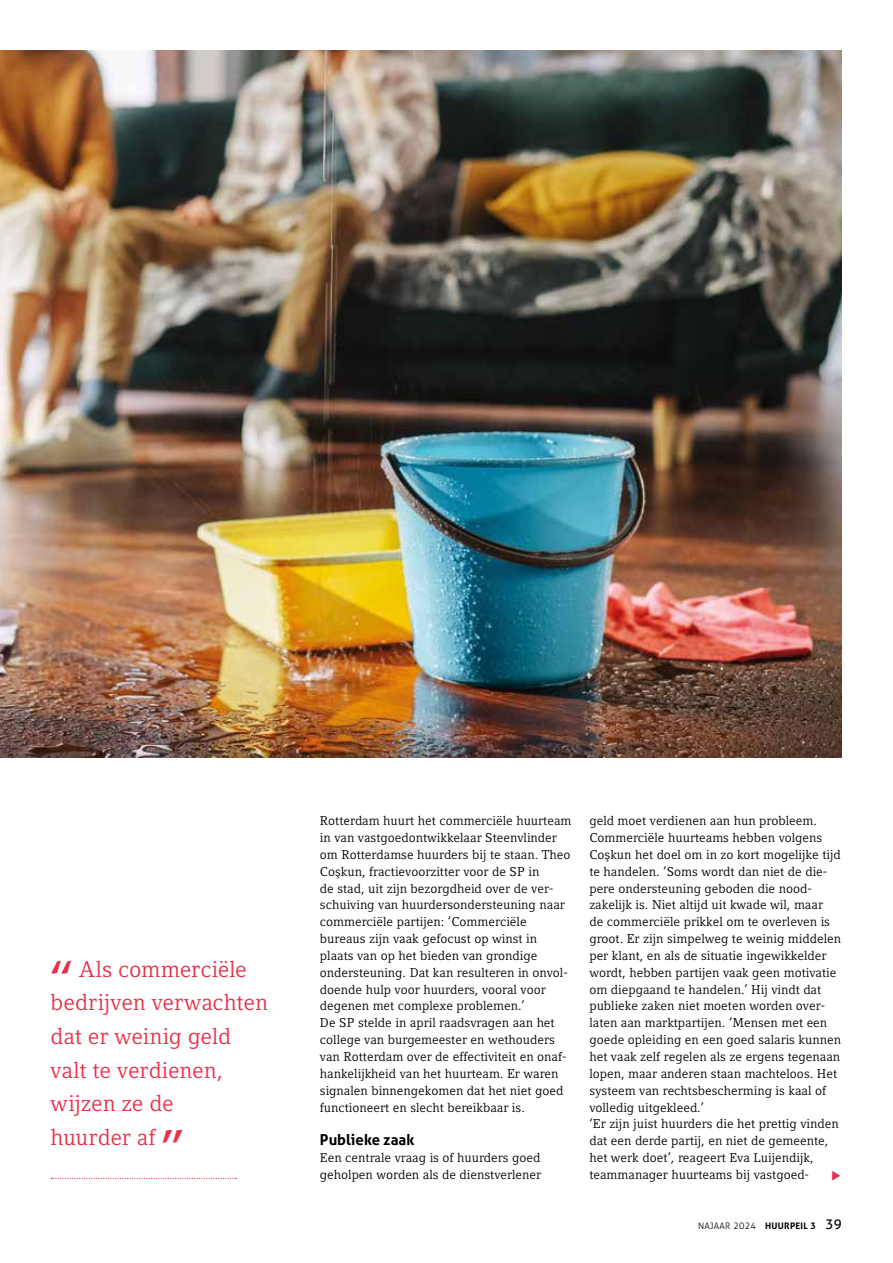
<style>
.page{position:relative;width:893px;height:1263px;background:#fff}
.page>*{position:absolute;margin:0;border:0;box-sizing:border-box;transform-origin:0 0}
.t1{font:22.5px/33.8px "Compatil Letter LT Pro";letter-spacing:-.005em;color:#e73049}
.t2{font:700 15px "Aller";color:#000}
.t3{font:12.75px/16.8px "Compatil Letter LT Pro";color:#000}
.t4{font:300 9px "Aller";letter-spacing:.03em;color:#000}
.s1{font-weight:700;font-size:45px}
.s2{font-weight:700}
.s3{font-weight:400;font-size:13.5px}
</style>
<div class="page">
<img style="left:0;top:51px;width:842px;height:707px">
<svg style="left:51px;top:1178px;width:185px;height:1px"></svg>
<h1 class="t1" style="left:51px;top:952px;width:219px"><span class="s1">“</span> Als commerciële bedrijven verwachten dat er weinig geld valt te verdienen, wijzen ze de<br>huurder af <span class="s1">”</span></h1>
<p class="t3" style="left:320px;top:812px;width:253px">Rotterdam huurt het commerciële huurteam in van vastgoedontwikkelaar Steenvlinder om Rotterdamse huurders bij te staan. Theo Coşkun, fractievoorzitter voor de SP in<br>de stad, uit zijn bezorgdheid over de ver&shy;schuiving van huurdersondersteuning naar commerciële partijen: ‘Commerciële bureaus zijn vaak gefocust op winst in plaats van op het bieden van grondige ondersteuning. Dat kan resulteren in onvol&shy;doende hulp voor huurders, vooral voor degenen met complexe problemen.’<br>De SP stelde in april raadsvragen aan het college van burgemeester en wethouders van Rotterdam over de effectiviteit en onaf&shy;hankelijkheid van het huurteam. Er waren signalen binnengekomen dat het niet goed functioneert en slecht bereikbaar is.</p>
<p class="t2" style="left:320px;top:1130px;width:96px">Publieke zaak</p>
<p class="t3" style="left:320px;top:1149px;width:223px">Een centrale vraag is of huurders goed geholpen worden als de dienstverlener</p>
<p class="t3" style="left:589px;top:812px;width:253px">geld moet verdienen aan hun probleem.<br>Commerciële huurteams hebben volgens Coşkun het doel om in zo kort mogelijke tijd te handelen. ‘Soms wordt dan niet de die&shy;pere ondersteuning geboden die nood&shy;zakelijk is. Niet altijd uit kwade wil, maar<br>de commerciële prikkel om te overleven is groot. Er zijn simpelweg te weinig middelen per klant, en als de situatie ingewikkelder wordt, hebben partijen vaak geen motivatie om diepgaand te handelen.’ Hij vindt dat publieke zaken niet moeten worden over&shy;laten aan marktpartijen. ‘Mensen met een goede opleiding en een goed salaris kunnen het vaak zelf regelen als ze ergens tegenaan lopen, maar anderen staan machteloos. Het systeem van rechtsbescherming is kaal of volledig uitgekleed.’<br>‘Er zijn juist huurders die het prettig vinden dat een derde partij, en niet de gemeente, het werk doet’, reageert Eva Luijendijk, teammanager huurteams bij vastgoed-</p>
<p class="t4" style="left:698px;top:1221px;width:145px">NAJAAR 2024 <span class="s2">HUURPEIL 3</span> <span class="s3">39</span></p>
</div>
